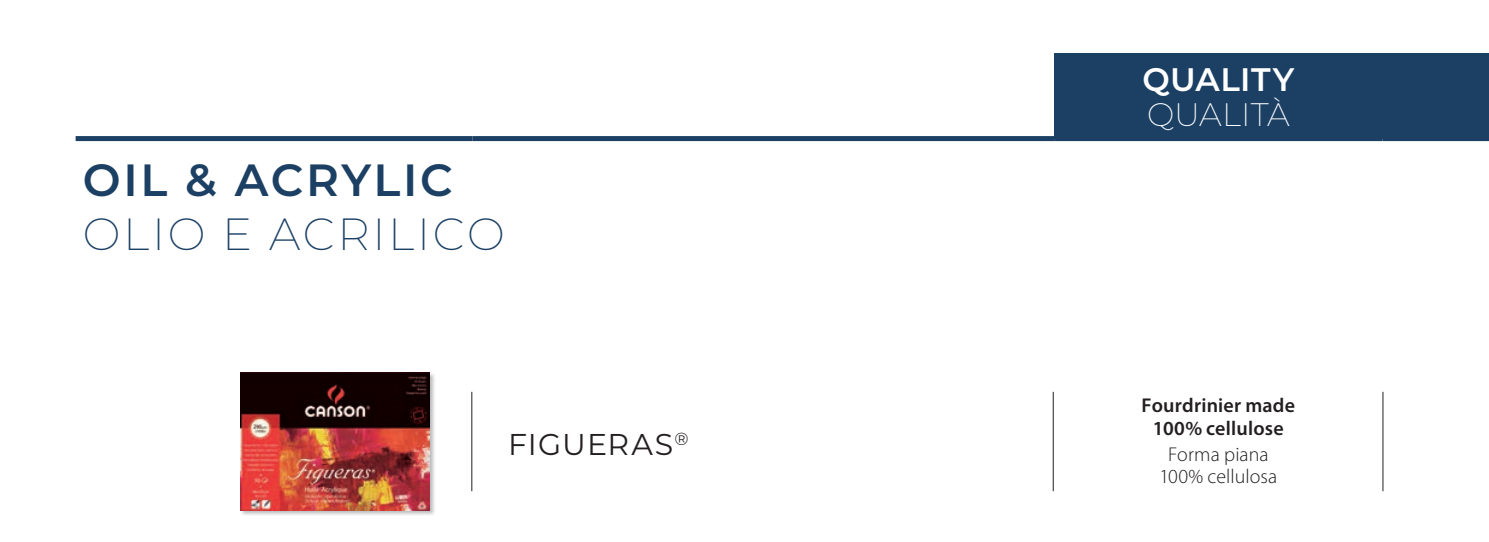
<style>
.page{position:relative;width:1489px;height:542px;background:#fff}
.page>*{position:absolute;margin:0;border:0;box-sizing:border-box;transform-origin:0 0}
.t1{font:200 45px "Montserrat";letter-spacing:.06em;color:#1b4064}
.t2{font:600 45px "Montserrat";letter-spacing:.06em;color:#1b4064}
.t3{font:600 32.5px "Montserrat";color:#fff}
.t4{font:200 32.5px "Montserrat";letter-spacing:.005em;color:#fff}
.t5{font:30px "Montserrat";letter-spacing:.035em;color:#231f20}
.t6{font:600 20px/22.5px "Myriad Pro";letter-spacing:.01em;color:#231f20;text-align:center}
.t7{font:300 20px/22.5px "Myriad Pro";letter-spacing:.005em;color:#231f20;text-align:center}
</style>
<div class="page">
<div style="left:1054px;top:53px;width:328px;height:85px;background:#1b4064"></div>
<div style="left:1382px;top:53px;width:106px;height:85px;background:#1b4064"></div>
<div style="left:76px;top:136px;width:396px;height:5px;background:#1b4064"></div>
<div style="left:472px;top:136px;width:582px;height:5px;background:#1b4064"></div>
<div style="left:1054px;top:136px;width:328px;height:5px;background:#1b4064"></div>
<div style="left:1382px;top:136px;width:106px;height:5px;background:#1b4064"></div>
<img style="left:240px;top:372px;width:195px;height:143px">
<img style="left:241px;top:372px;width:189px;height:137px">
<hr style="left:471px;top:391px;width:1px;height:99px;background:#231f20">
<hr style="left:1052px;top:391px;width:1px;height:99px;background:#231f20">
<hr style="left:1382px;top:391px;width:1px;height:99px;background:#231f20">
<h1 class="t2" style="left:83px;top:148px;width:371px">OIL &amp; ACRYLIC</h1>
<h1 class="t1" style="left:83px;top:204px;width:423px">OLIO E ACRILICO</h1>
<h3 class="t5" style="left:508px;top:423px;width:182px">FIGUERAS<sup>®</sup></h3>
<h2 class="t3" style="left:1142px;top:56px;width:154px">QUALITY</h2>
<h2 class="t4" style="left:1146px;top:92px;width:144px">QUALITÀ</h2>
<p class="t6" style="left:1141px;top:393px;width:155px">Fourdrinier made<br>100% cellulose</p>
<p class="t7" style="left:1159px;top:442px;width:119px">Forma piana<br>100% cellulosa</p>
</div>
